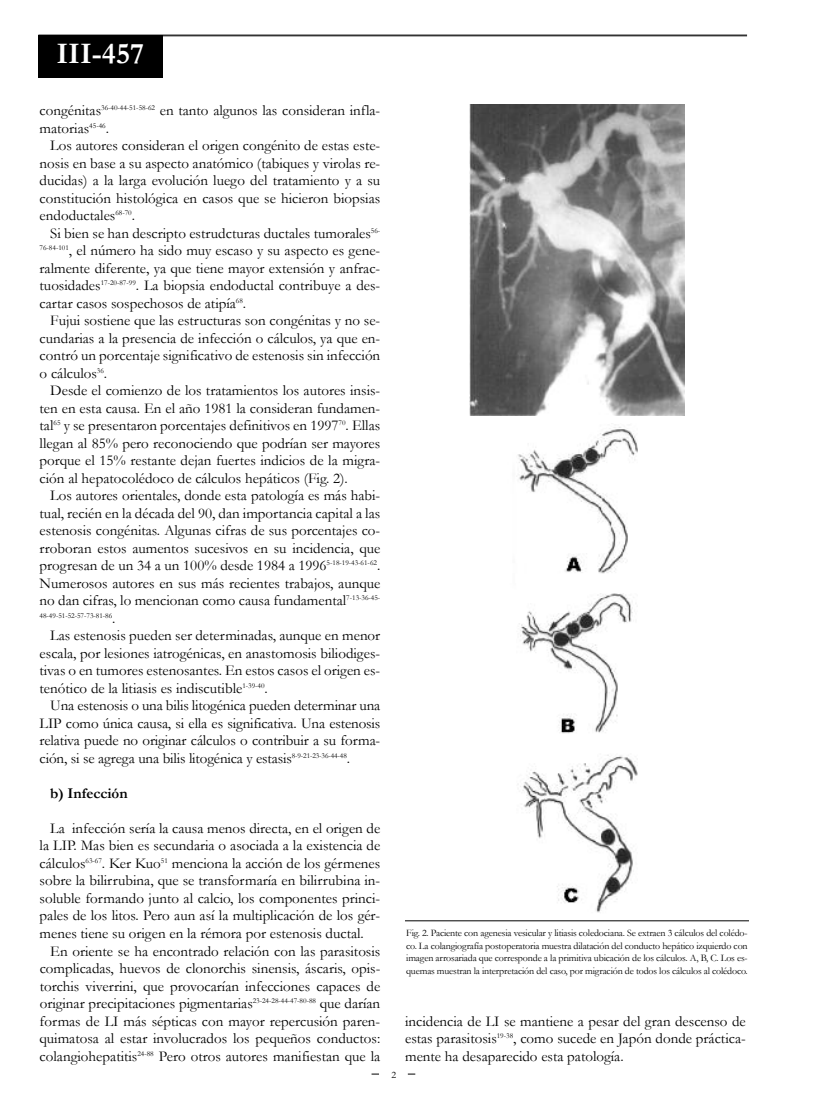
<style>
.page{position:relative;width:815px;height:1099px;background:#fff}
.page>*{position:absolute;margin:0;border:0;box-sizing:border-box;transform-origin:0 0}
.t1{font:700 30px "Garamond";color:#fff}
.t2{font:15px/17.5px "Garamond";color:#000;text-align:justify}
.t3{font:700 15px "Garamond";color:#000}
.t4{font:10px/12.5px "Garamond";letter-spacing:-.015em;color:#000;text-align:justify}
.t5{font:7.5px "Garamond";color:#000}
.s1{font-size:15px}
</style>
<div class="page">
<hr style="left:38px;top:34px;width:709px;height:2px;background:#333">
<div style="left:38px;top:35px;width:124px;height:43px;background:#000"></div>
<hr style="left:405px;top:920px;width:344px;height:1px;background:#000">
<img style="left:469px;top:105px;width:216px;height:310px">
<img style="left:518px;top:427px;width:120px;height:486px">
<h1 class="t1" style="left:56px;top:37px;width:89px">III-457</h1>
<p class="t2" style="left:40px;top:102px;width:342px">congénitas<sup>36-40-44-51-58-62</sup> en tanto algunos las consideran infla&shy;matorias<sup>45-46</sup>.</p>
<p class="t2" style="left:40px;top:137px;width:342px;text-indent:11px">Los autores consideran el origen congénito de estas este&shy;nosis en base a su aspecto anatómico (tabiques y virolas re&shy;ducidas) a la larga evolución luego del tratamiento y a su constitución histológica en casos que se hicieron biopsias endoductales<sup>68-70</sup>.</p>
<p class="t2" style="left:40px;top:224px;width:342px;text-indent:11px">Si bien se han descripto estrudcturas ductales tumorales<sup>56- 76-84-101</sup>, el número ha sido muy escaso y su aspecto es gene&shy;ralmente diferente, ya que tiene mayor extensión y anfrac&shy;tuosidades<sup>17-20-87-99</sup>. La biopsia endoductal contribuye a des&shy;cartar casos sospechosos de atipía<sup>68</sup>.</p>
<p class="t2" style="left:40px;top:312px;width:342px;text-indent:11px">Fujui sostiene que las estructuras son congénitas y no se&shy;cundarias a la presencia de infección o cálculos, ya que en&shy;contró un porcentaje significativo de estenosis sin infección o cálculos<sup>36</sup>.</p>
<p class="t2" style="left:40px;top:382px;width:342px;text-indent:11px">Desde el comienzo de los tratamientos los autores insis&shy;ten en esta causa. En el año 1981 la consideran fundamen&shy;tal<sup>65</sup> y se presentaron porcentajes definitivos en 1997<sup>70</sup>. Ellas llegan al 85% pero reconociendo que podrían ser mayores porque el 15% restante dejan fuertes indicios de la migra&shy;ción al hepatocolédoco de cálculos hepáticos (Fig. 2).</p>
<p class="t2" style="left:40px;top:487px;width:342px;text-indent:11px">Los autores orientales, donde esta patología es más habi&shy;tual, recién en la década del 90, dan importancia capital a las estenosis congénitas. Algunas cifras de sus porcentajes co&shy;rroboran estos aumentos sucesivos en su incidencia, que progresan de un 34 a un 100% desde 1984 a 1996<sup>5-18-19-43-61-62</sup>.<br>Numerosos autores en sus más recientes trabajos, aunque no dan cifras, lo mencionan como causa fundamental<sup>7-13-36-45-</sup></p>
<p class="t5" style="left:40px;top:611px;width:77px">48-49-51-52-57-73-81-86<span class="s1">.</span></p>
<p class="t2" style="left:40px;top:627px;width:342px;text-indent:11px">Las estenosis pueden ser determinadas, aunque en menor escala, por lesiones iatrogénicas, en anastomosis biliodiges&shy;tivas o en tumores estenosantes. En estos casos el origen es&shy;tenótico de la litiasis es indiscutible<sup>1-39-40</sup>.</p>
<p class="t2" style="left:40px;top:697px;width:342px;text-indent:11px">Una estenosis o una bilis litogénica pueden determinar una LIP como única causa, si ella es significativa. Una estenosis relativa puede no originar cálculos o contribuir a su forma&shy;ción, si se agrega una bilis litogénica y estasis<sup>8-9-21-23-36-44-48</sup>.</p>
<p class="t3" style="left:50px;top:785px;width:79px">b) Infección</p>
<p class="t2" style="left:40px;top:819px;width:342px;text-indent:11px">La infección sería la causa menos directa, en el origen de la LIP. Mas bien es secundaria o asociada a la existencia de cálculos<sup>63-67</sup>. Ker Kuo<sup>51</sup> menciona la acción de los gérmenes sobre la bilirrubina, que se transformaría en bilirrubina in&shy;soluble formando junto al calcio, los componentes princi&shy;pales de los litos. Pero aun así la multiplicación de los gér&shy;menes tiene su origen en la rémora por estenosis ductal.</p>
<p class="t2" style="left:40px;top:942px;width:342px;text-indent:11px">En oriente se ha encontrado relación con las parasitosis complicadas, huevos de clonorchis sinensis, áscaris, opis&shy;torchis viverrini, que provocarían infecciones capaces de originar precipitaciones pigmentarias<sup>23-24-28-44-47-80-88</sup> que darían formas de LI más sépticas con mayor repercusión paren&shy;quimatosa al estar involucrados los pequeños conductos: colangiohepatitis<sup>24-88</sup> Pero otros autores manifiestan que la</p>
<p class="t4" style="left:406px;top:926px;width:343px">Fig. 2. Paciente con agenesia vesicular y litiasis coledociana. Se extraen 3 cálculos del colédo&shy;co. La colangiografía postoperatoria muestra dilatación del conducto hepático izquierdo con imagen arrosariada que corresponde a la primitiva ubicación de los cálculos. A, B, C. Los es&shy;quemas muestran la interpretación del caso, por migración de todos los cálculos al colédoco.</p>
<p class="t4" style="left:392px;top:1068px;width:6px">2</p>
<p class="t2" style="left:405px;top:1012px;width:342px">incidencia de LI se mantiene a pesar del gran descenso de estas parasitosis<sup>19-38</sup>, como sucede en Japón donde práctica&shy;mente ha desaparecido esta patología.</p>
</div>
